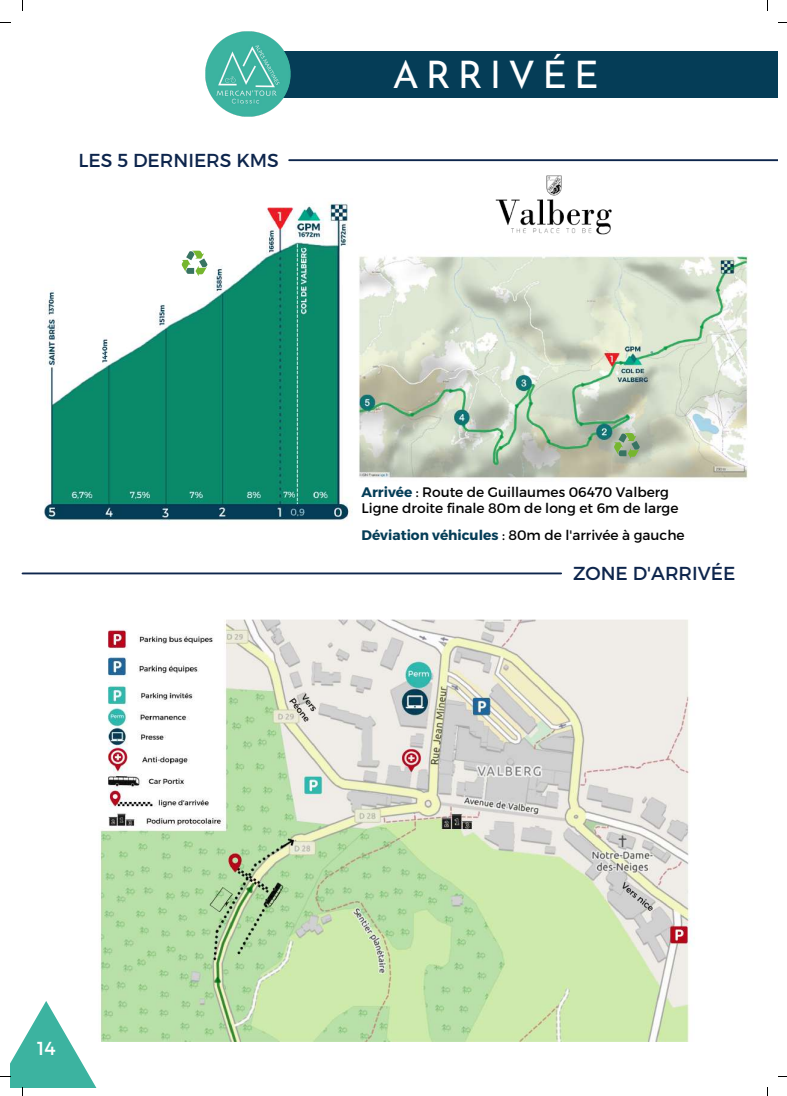
<style>
.page{position:relative;width:787px;height:1096px;background:#fff}
.page>*{position:absolute;margin:0;border:0;box-sizing:border-box;transform-origin:0 0}
.t1{font:38px "Josefin Sans";letter-spacing:.18em;color:#fff}
.t2{font:18.75px "Montserrat";color:#0d254c}
.t3{font:18.75px "Montserrat";color:#fff}
.t4{font:13.75px/16.5px "Montserrat";color:#000}
.s1{font-weight:700;color:#053d57}
</style>
<div class="page">
<div style="left:234px;top:51px;width:544px;height:46px;background:#053d57"></div>
<img style="left:205px;top:31px;width:90px;height:86px">
<img style="left:44px;top:203px;width:309px;height:318px">
<img style="left:350px;top:251px;width:399px;height:232px">
<hr style="left:289px;top:159px;width:489px;height:2px;background:#0d254c">
<hr style="left:23px;top:572px;width:538px;height:2px;background:#0d254c">
<svg style="left:614px;top:433px;width:26px;height:25px"></svg>
<svg style="left:182px;top:251px;width:26px;height:25px"></svg>
<img style="left:100px;top:619px;width:595px;height:422px">
<img style="left:495px;top:175px;width:117px;height:60px">
<svg style="left:0;top:1000px;width:113px;height:95px"></svg>
<h2 class="t2" style="left:79px;top:148px;width:202px">LES 5 DERNIERS KMS</h2>
<h1 class="t1" style="left:392px;top:59px;width:208px">ARRIVÉE</h1>
<p class="t4" style="left:361px;top:482px;width:318px"><span class="s1">Arrivée</span> : Route de Guillaumes 06470 Valberg<br>Ligne droite finale 80m de long et 6m de large</p>
<p class="t4" style="left:361px;top:526px;width:325px"><span class="s1">Déviation véhicules</span> : 80m de l'arrivée à gauche</p>
<h2 class="t2" style="left:573px;top:561px;width:164px">ZONE D'ARRIVÉE</h2>
<h2 class="t3" style="left:37px;top:1035px;width:20px">14</h2>
</div>
